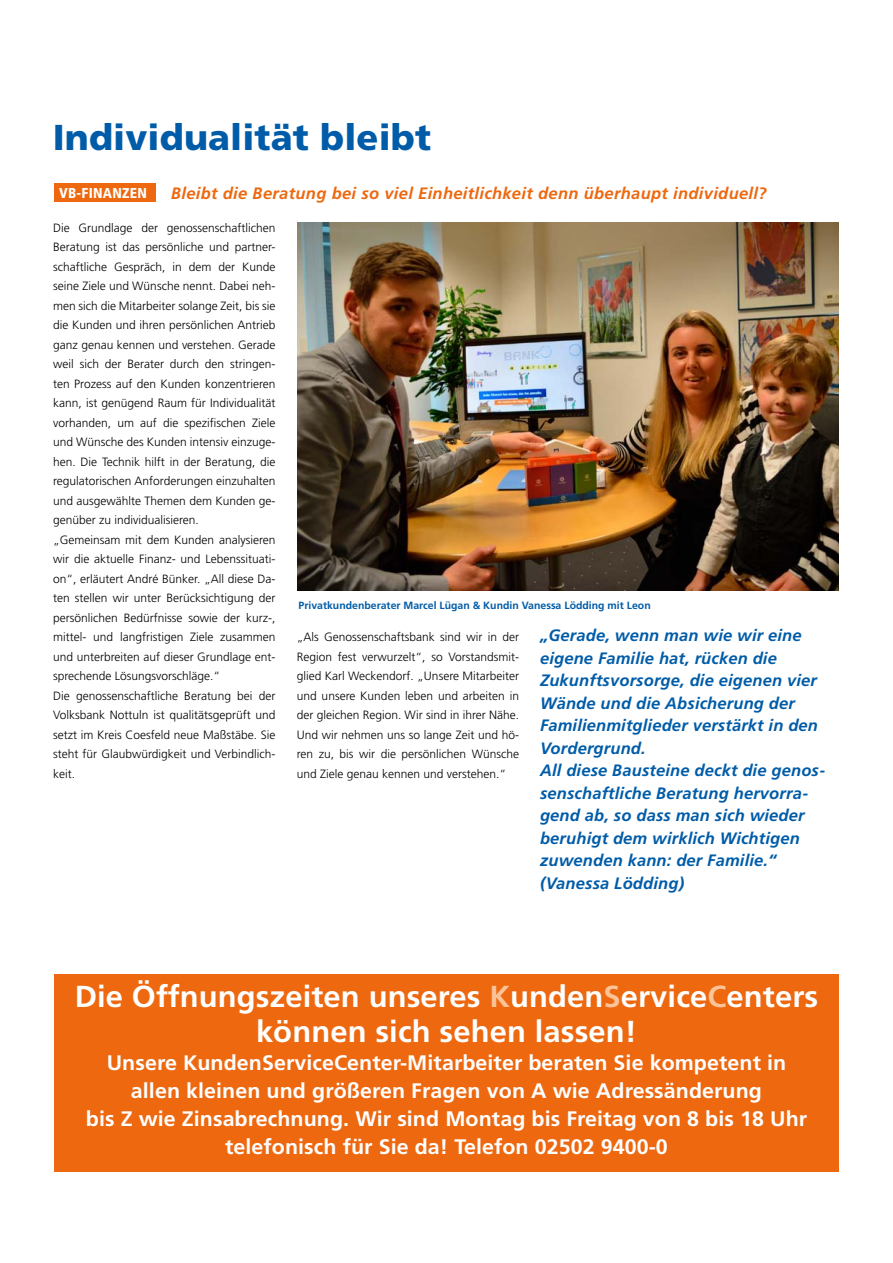
<style>
.page{position:relative;width:893px;height:1263px;background:#fff}
.page>*{position:absolute;margin:0;border:0;box-sizing:border-box;transform-origin:0 0}
.t1{font:900 36px "Frutiger";letter-spacing:.005em;color:#005ca8}
.t2{font:700 30.3px/35px "Frutiger";letter-spacing:.005em;color:#fff;text-align:center}
.t3{font:700 21px/28px "Frutiger";letter-spacing:.005em;color:#fff;text-align:center}
.t4{font:italic 700 16.5px/22.5px "Frutiger";letter-spacing:.01em;color:#005ca8}
.t5{font:italic 700 16.5px "Frutiger";letter-spacing:.02em;color:#ed680f}
.t6{font:900 condensed 14.25px "Frutiger";letter-spacing:.02em;color:#fff}
.t7{font:300 12px/19.5px "Frutiger";color:#000}
.t8{font:700 10.5px "Frutiger";color:#005ca8}
.s1{color:#fbc398}
</style>
<div class="page">
<div style="left:54px;top:183px;width:101px;height:18px;background:#ed680f"></div>
<img style="left:297px;top:222px;width:542px;height:368px">
<div style="left:54px;top:974px;width:785px;height:197px;background:#ed680f"></div>
<h1 class="t1" style="left:53px;top:115px;width:380px">Individualität bleibt</h1>
<p class="t6" style="left:59px;top:184px;width:90px">VB-FINANZEN</p>
<h3 class="t5" style="left:171px;top:184px;width:597px">Bleibt die Beratung bei so viel Einheitlichkeit denn überhaupt individuell?</h3>
<p class="t7" style="left:53px;top:218px;width:224px">Die Grundlage der genossenschaftlichen Beratung ist das persönliche und partner&shy;schaftliche Gespräch, in dem der Kunde seine Ziele und Wünsche nennt. Dabei neh&shy;men sich die Mitarbeiter solange Zeit, bis sie die Kunden und ihren persönlichen Antrieb ganz genau kennen und verstehen. Gerade weil sich der Berater durch den stringen&shy;ten Prozess auf den Kunden konzentrieren kann, ist genügend Raum für Individualität vorhanden, um auf die spezifischen Ziele und Wünsche des Kunden intensiv einzuge&shy;hen. Die Technik hilft in der Beratung, die regulatorischen Anforderungen einzuhalten und ausgewählte Themen dem Kunden ge&shy;genüber zu individualisieren.<br>„Gemeinsam mit dem Kunden analysieren wir die aktuelle Finanz- und Lebenssituati&shy;on“, erläutert André Bünker. „All diese Da&shy;ten stellen wir unter Berücksichtigung der persönlichen Bedürfnisse sowie der kurz-, mittel- und langfristigen Ziele zusammen und unterbreiten auf dieser Grundlage ent&shy;sprechende Lösungsvorschläge.“<br>Die genossenschaftliche Beratung bei der Volksbank Nottuln ist qualitätsgeprüft und setzt im Kreis Coesfeld neue Maßstäbe. Sie steht für Glaubwürdigkeit und Verbindlich&shy;keit.</p>
<p class="t8" style="left:298px;top:599px;width:354px">Privatkundenberater Marcel Lügan &amp; Kundin Vanessa Lödding mit Leon</p>
<p class="t7" style="left:297px;top:627px;width:224px;text-align:justify">„Als Genossenschaftsbank sind wir in der Region fest verwurzelt“, so Vorstandsmit&shy;glied Karl Weckendorf. „Unsere Mitarbeiter und unsere Kunden leben und arbeiten in der gleichen Region. Wir sind in ihrer Nähe.<br>Und wir nehmen uns so lange Zeit und hö&shy;ren zu, bis wir die persönlichen Wünsche und Ziele genau kennen und verstehen.“</p>
<p class="t4" style="left:540px;top:624px;width:287px">„Gerade, wenn man wie wir eine eigene Familie hat, rücken die<br>Zukunftsvorsorge, die eigenen vier<br>Wände und die Absicherung der<br>Familienmitglieder verstärkt in den<br>Vordergrund.<br>All diese Bausteine deckt die genos&shy;senschaftliche Beratung hervorra&shy;gend ab, so dass man sich wieder beruhigt dem wirklich Wichtigen zuwenden kann: der Familie.“ (Vanessa Lödding)</p>
<h2 class="t2" style="left:75px;top:979px;width:745px">Die Öffnungszeiten unseres <span class="s1">K</span>unden<span class="s1">S</span>ervice<span class="s1">C</span>enters können sich sehen lassen!</h2>
<p class="t3" style="left:86px;top:1049px;width:723px">Unsere KundenServiceCenter-Mitarbeiter beraten Sie kompetent in allen kleinen und größeren Fragen von A wie Adressänderung<br>bis Z wie Zinsabrechnung. Wir sind Montag bis Freitag von 8 bis 18 Uhr telefonisch für Sie da! Telefon 02502 9400-0</p>
</div>
